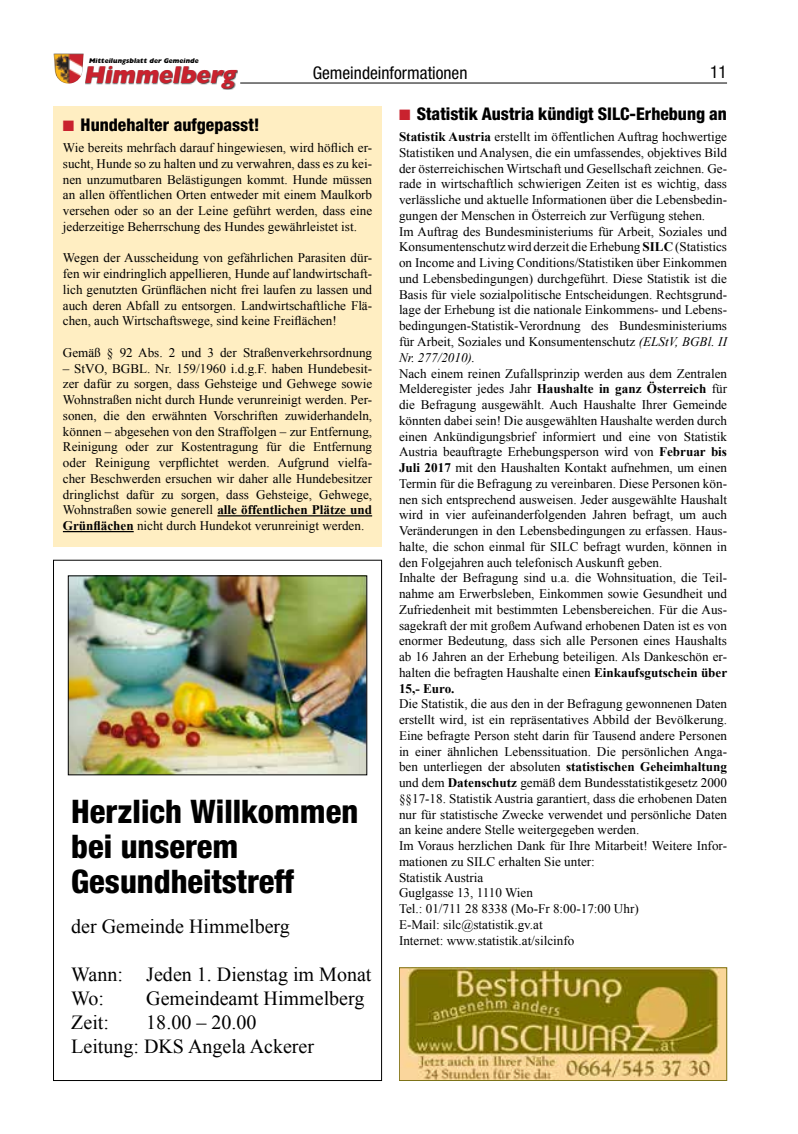
<style>
.page{position:relative;width:798px;height:1134px;background:#fff}
.page>*{position:absolute;margin:0;border:0;box-sizing:border-box;transform-origin:0 0}
.t1{font:800 condensed 32.5px/35px "Helvetica Neue";color:#000}
.t2{font:italic 800 24.38px "Gill Sans";color:#c9222e;scale:.95 1}
.t3{font:20px/24px "Times New Roman";color:#000}
.t4{font:800 condensed 17.5px "Helvetica Neue";color:#000}
.t5{font:condensed 17.5px "Helvetica Neue";color:#000}
.t6{font:13.12px/15.8px "Times New Roman";color:#000}
.t7{font:italic 800 6.88px "Gill Sans";color:#000;scale:.95 1}
.s1{color:#c9222e}
.s2{font-weight:700}
.s3{font-style:italic}
</style>
<div class="page">
<div style="left:54px;top:106px;width:328px;height:440px;background:#ffeec2"></div>
<hr style="left:240px;top:83px;width:486px;height:1px;background:#000">
<img style="left:54px;top:54px;width:30px;height:30px">
<div style="left:85px;top:66px;width:152px;height:23px;background:#000;opacity:.75"></div>
<hr style="left:217px;top:515px;width:155px;height:1px;background:#000">
<hr style="left:63px;top:531px;width:71px;height:1px;background:#000">
<img style="left:401px;top:969px;width:323px;height:110px">
<div style="left:399px;top:967px;width:327px;height:114px;border:1px solid #7a7115"></div>
<img style="left:70px;top:577px;width:295px;height:196px">
<div style="left:68px;top:575px;width:299px;height:200px;border:1px solid #000"></div>
<p class="t7" style="left:89px;top:56px;width:118px">Mitteilungsblatt der Gemeinde</p>
<h2 class="t2" style="left:84px;top:61px;width:166px">Himmelberg</h2>
<h3 class="t5" style="left:312px;top:63px;width:156px">Gemeindeinformationen</h3>
<h3 class="t5" style="left:709px;top:62px;width:18px">11</h3>
<h3 class="t4" style="left:63px;top:114px;width:198px"><span class="s1">■</span> Hundehalter aufgepasst!</h3>
<p class="t6" style="left:63px;top:140px;width:310px;text-align:justify">Wie bereits mehrfach darauf hingewiesen, wird höflich er&shy;sucht, Hunde so zu halten und zu verwahren, dass es zu kei&shy;nen unzumutbaren Belästigungen kommt. Hunde müssen an allen öffentlichen Orten entweder mit einem Maulkorb versehen oder so an der Leine geführt werden, dass eine jederzeitige Beherrschung des Hundes gewährleistet ist.</p>
<p class="t6" style="left:63px;top:250px;width:310px;text-align:justify">Wegen der Ausscheidung von gefährlichen Parasiten dür&shy;fen wir eindringlich appellieren, Hunde auf landwirtschaft&shy;lich genutzten Grünflächen nicht frei laufen zu lassen und auch deren Abfall zu entsorgen. Landwirtschaftliche Flä&shy;chen, auch Wirtschaftswege, sind keine Freiflächen!</p>
<p class="t6" style="left:63px;top:344px;width:310px">Gemäß § 92 Abs. 2 und 3 der Straßenverkehrsordnung</p>
<p class="t6" style="left:63px;top:360px;width:310px;text-align:justify">– StVO, BGBL. Nr. 159/1960 i.d.g.F. haben Hundebesit&shy;zer dafür zu sorgen, dass Gehsteige und Gehwege sowie Wohnstraßen nicht durch Hunde verunreinigt werden. Per&shy;sonen, die den erwähnten Vorschriften zuwiderhandeln, können – abgesehen von den Straffolgen – zur Entfernung, Reinigung oder zur Kostentragung für die Entfernung oder Reinigung verpflichtet werden. Aufgrund vielfa&shy;cher Beschwerden ersuchen wir daher alle Hundebesitzer dringlichst dafür zu sorgen, dass Gehsteige, Gehwege, Wohnstraßen sowie generell <span class="s2">alle öffentlichen Plätze und Grünflächen</span> nicht durch Hundekot verunreinigt werden.</p>
<h1 class="t1" style="left:71px;top:794px;width:288px">Herzlich Willkommen bei unserem<br>Gesundheitstreff</h1>
<h3 class="t3" style="left:71px;top:914px;width:220px">der Gemeinde Himmelberg</h3>
<h3 class="t3" style="left:71px;top:962px;width:301px">Wann: Jeden 1. Dienstag im Monat<br>Wo:</h3>
<h3 class="t3" style="left:146px;top:986px;width:219px">Gemeindeamt Himmelberg</h3>
<h3 class="t3" style="left:71px;top:1010px;width:39px">Zeit:</h3>
<h3 class="t3" style="left:71px;top:1010px;width:244px;text-indent:75px">18.00 – 20.00<br>Leitung: DKS Angela Ackerer</h3>
<h3 class="t4" style="left:399px;top:103px;width:329px"><span class="s1">■</span> Statistik Austria kündigt SILC-Erhebung an</h3>
<p class="t6" style="left:399px;top:129px;width:329px"><span class="s2">Statistik Austria</span> erstellt im öffentlichen Auftrag hochwertige Statistiken und Analysen, die ein umfassendes, objektives Bild der österreichischen Wirtschaft und Gesellschaft zeichnen. Ge&shy;rade in wirtschaftlich schwierigen Zeiten ist es wichtig, dass verlässliche und aktuelle Informationen über die Lebensbedin&shy;gungen der Menschen in Österreich zur Verfügung stehen.<br>Im Auftrag des Bundesministeriums für Arbeit, Soziales und Konsumentenschutz wird derzeit die Erhebung <span class="s2">SILC</span> (Statistics on Income and Living Conditions/Statistiken über Einkommen und Lebensbedingungen) durchgeführt. Diese Statistik ist die Basis für viele sozialpolitische Entscheidungen. Rechtsgrund&shy;lage der Erhebung ist die nationale Einkommens- und Lebens&shy;bedingungen-Statistik-Verordnung des Bundesministeriums für Arbeit, Soziales und Konsumentenschutz <span class="s3">(ELStV, BGBl. II Nr. 277/2010).</span></p>
<p class="t6" style="left:399px;top:365px;width:329px">Nach einem reinen Zufallsprinzip werden aus dem Zentralen Melderegister jedes Jahr <span class="s2">Haushalte in ganz Österreich</span> für die Befragung ausgewählt. Auch Haushalte Ihrer Gemeinde könnten dabei sein! Die ausgewählten Haushalte werden durch einen Ankündigungsbrief informiert und eine von Statistik Austria beauftragte Erhebungsperson wird von <span class="s2">Februar bis Juli 2017</span> mit den Haushalten Kontakt aufnehmen, um einen Termin für die Befragung zu vereinbaren. Diese Personen kön&shy;nen sich entsprechend ausweisen. Jeder ausgewählte Haushalt wird in vier aufeinanderfolgenden Jahren befragt, um auch Veränderungen in den Lebensbedingungen zu erfassen. Haus&shy;halte, die schon einmal für SILC befragt wurden, können in den Folgejahren auch telefonisch Auskunft geben.<br>Inhalte der Befragung sind u.a. die Wohnsituation, die Teil&shy;nahme am Erwerbsleben, Einkommen sowie Gesundheit und Zufriedenheit mit bestimmten Lebensbereichen. Für die Aus&shy;sagekraft der mit großem Aufwand erhobenen Daten ist es von enormer Bedeutung, dass sich alle Personen eines Haushalts ab 16 Jahren an der Erhebung beteiligen. Als Dankeschön er&shy;halten die befragten Haushalte einen <span class="s2">Einkaufsgutschein über 15,- Euro.</span></p>
<p class="t6" style="left:399px;top:696px;width:329px">Die Statistik, die aus den in der Befragung gewonnenen Daten erstellt wird, ist ein repräsentatives Abbild der Bevölkerung.<br>Eine befragte Person steht darin für Tausend andere Personen in einer ähnlichen Lebenssituation. Die persönlichen Anga&shy;ben unterliegen der absoluten <span class="s2">statistischen Geheimhaltung </span>und dem <span class="s2">Datenschutz</span> gemäß dem Bundesstatistikgesetz 2000 §§17-18. Statistik Austria garantiert, dass die erhobenen Daten nur für statistische Zwecke verwendet und persönliche Daten an keine andere Stelle weitergegeben werden.<br>Im Voraus herzlichen Dank für Ihre Mitarbeit! Weitere Infor&shy;mationen zu SILC erhalten Sie unter:<br>Statistik Austria<br>Guglgasse 13, 1110 Wien<br>Tel.: 01/711 28 8338 (Mo-Fr 8:00-17:00 Uhr)<br>E-Mail: silc@statistik.gv.at<br>Internet: www.statistik.at/silcinfo</p>
</div>
